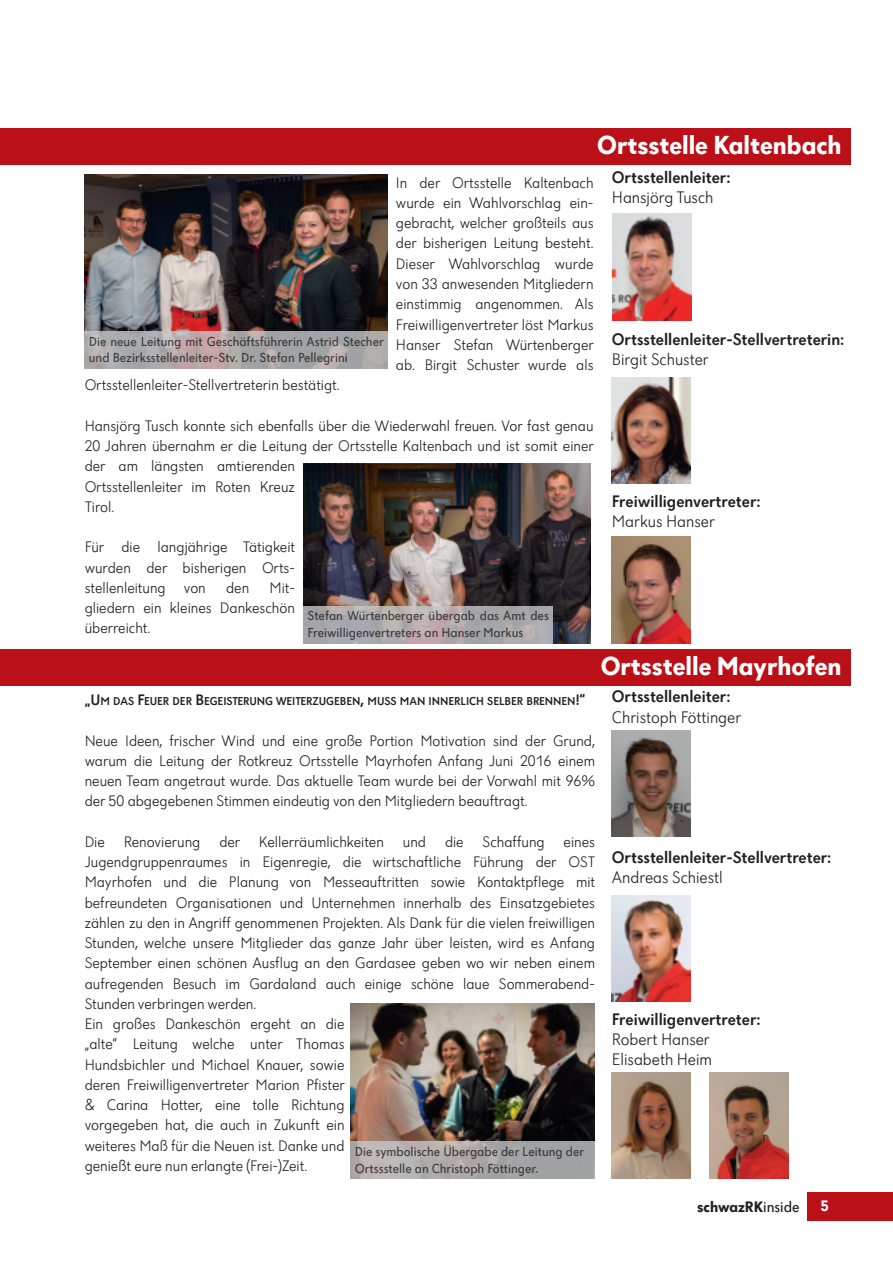
<style>
.page{position:relative;width:893px;height:1263px;background:#fff}
.page>*{position:absolute;margin:0;border:0;box-sizing:border-box;transform-origin:0 0}
.t1{font:700 27px "Dunant";color:#fff}
.t2{font:500 17.25px "Dunant";color:#231f20}
.t3{font:300 17.25px/20.2px "Dunant";color:#231f20}
.t4{font:300 15.75px/20.2px "Dunant";color:#231f20;text-align:justify}
.t5{font:700 15.75px "Dunant";color:#231f20}
.t6{font:700 15.75px "Dunant";color:#fff}
.t7{font:13.5px/16.5px "Dunant";color:rgb(35 31 32/.8)}
.t8{font:500 11.85px "Dunant";letter-spacing:-.01em;color:#231f20}
.s1{font-size:15.75px}
.s2{font-weight:400}
</style>
<div class="page">
<div style="left:807px;top:1192px;width:86px;height:28px;background:#bb1018"></div>
<div style="left:0;top:649px;width:850px;height:37px;background:#bb1018"></div>
<img style="left:612px;top:730px;width:79px;height:107px">
<img style="left:612px;top:896px;width:79px;height:106px">
<img style="left:613px;top:214px;width:78px;height:106px">
<img style="left:612px;top:377px;width:79px;height:107px">
<img style="left:612px;top:537px;width:79px;height:106px">
<img style="left:612px;top:1072px;width:79px;height:107px">
<img style="left:710px;top:1072px;width:78px;height:107px">
<div style="left:0;top:128px;width:850px;height:37px;background:#bb1018"></div>
<img style="left:85px;top:174px;width:303px;height:158px">
<img style="left:303px;top:463px;width:287px;height:181px">
<div style="left:303px;top:606px;width:250px;height:38px;background:#c7c8ca;opacity:.8"></div>
<div style="left:85px;top:332px;width:303px;height:37px;background:#c7c8ca;opacity:.8"></div>
<img style="left:351px;top:1003px;width:244px;height:138px">
<div style="left:351px;top:1141px;width:244px;height:38px;background:#c7c8ca;opacity:.8"></div>
<p class="t7" style="left:89px;top:334px;width:296px">Die neue Leitung mit Geschäftsführerin Astrid Stecher und Bezirksstellenleiter-Stv. Dr. Stefan Pellegrini</p>
<h1 class="t1" style="left:597px;top:134px;width:246px">Ortsstelle Kaltenbach</h1>
<p class="t4" style="left:396px;top:174px;width:199px">In der Ortsstelle Kaltenbach wurde ein Wahlvorschlag ein&shy;gebracht, welcher großteils aus der bisherigen Leitung besteht.<br>Dieser Wahlvorschlag wurde von 33 anwesenden Mitgliedern einstimmig angenommen. Als Freiwilligenvertreter löst Markus Hanser Stefan Würtenberger ab. Birgit Schuster wurde als</p>
<p class="t2" style="left:612px;top:170px;width:120px">Ortsstellenleiter:</p>
<p class="t3" style="left:612px;top:189px;width:103px">Hansjörg Tusch</p>
<p class="t2" style="left:612px;top:332px;width:234px">Ortsstellenleiter-Stellvertreterin:</p>
<p class="t3" style="left:612px;top:351px;width:98px">Birgit Schuster</p>
<p class="t4" style="left:85px;top:376px;width:256px">Ortsstellenleiter-Stellvertreterin bestätigt.</p>
<p class="t4" style="left:85px;top:417px;width:511px;text-align:left">Hansjörg Tusch konnte sich ebenfalls über die Wiederwahl freuen. Vor fast genau 20 Jahren übernahm er die Leitung der Ortsstelle Kaltenbach und ist somit einer der am längsten amtierenden<br>Ortsstellenleiter im Roten Kreuz<br>Tirol.</p>
<p class="t4" style="left:85px;top:538px;width:212px">Für die langjährige Tätigkeit wurden der bisherigen Orts&shy;stellenleitung von</p>
<p class="t4" style="left:226px;top:579px;width:25px">den</p>
<p class="t4" style="left:85px;top:579px;width:212px;text-indent:185px">Mit&shy;gliedern ein kleines Dankeschön überreicht.</p>
<p class="t7" style="left:308px;top:608px;width:243px">Stefan Würtenberger übergab das Amt des<br>Freiwilligenvertreters an Hanser Markus</p>
<p class="t2" style="left:612px;top:494px;width:150px">Freiwilligenvertreter:</p>
<p class="t3" style="left:612px;top:513px;width:104px">Markus Hanser</p>
<h1 class="t1" style="left:601px;top:655px;width:242px">Ortsstelle Mayrhofen</h1>
<p class="t2" style="left:612px;top:689px;width:120px">Ortsstellenleiter:</p>
<p class="t3" style="left:612px;top:708px;width:131px">Christoph Föttinger</p>
<p class="t8" style="left:85px;top:696px;width:502px"><span class="s1">„U</span>M DAS <span class="s1">F</span>EUER DER <span class="s1">B</span>EGEISTERUNG WEITERZUGEBEN<span class="s1">,</span> MUSS MAN INNERLICH SELBER BRENNEN<span class="s1">!“</span></p>
<p class="t4" style="left:85px;top:731px;width:512px">Neue Ideen, frischer Wind und eine große Portion Motivation sind der Grund, warum die Leitung der Rotkreuz Ortsstelle Mayrhofen Anfang Juni 2016 einem neuen Team angetraut wurde. Das aktuelle Team wurde bei der Vorwahl mit 96% der 50 abgegebenen Stimmen eindeutig von den Mitgliedern beauftragt.</p>
<p class="t4" style="left:85px;top:833px;width:512px;text-align:left">Die Renovierung der Kellerräumlichkeiten und die Schaffung eines Jugendgruppenraumes in Eigenregie, die wirtschaftliche Führung der OST Mayrhofen und die Planung von Messeauftritten sowie Kontaktpflege mit befreundeten Organisationen und Unternehmen innerhalb des Einsatzgebietes zählen zu den in Angriff genommenen Projekten. Als Dank für die vielen freiwilligen Stunden, welche unsere Mitglieder das ganze Jahr über leisten, wird es Anfang September einen schönen Ausflug an den Gardasee geben wo wir neben einem aufregenden Besuch im Gardaland auch einige schöne laue Sommerabend-Stunden verbringen werden.<br>Ein großes Dankeschön ergeht an die<br>„alte“ Leitung welche unter Thomas<br>Hundsbichler und Michael Knauer, sowie<br>deren Freiwilligenvertreter Marion Pfister<br>&amp; Carina Hotter, eine tolle Richtung<br>vorgegeben hat, die auch in Zukunft ein<br>weiteres Maß für die Neuen ist. Danke und<br>genießt eure nun erlangte (Frei-)Zeit.</p>
<p class="t2" style="left:612px;top:850px;width:221px">Ortsstellenleiter-Stellvertreter:</p>
<p class="t3" style="left:612px;top:869px;width:112px">Andreas Schiestl</p>
<p class="t2" style="left:612px;top:1012px;width:150px">Freiwilligenvertreter:</p>
<p class="t3" style="left:612px;top:1031px;width:102px">Robert Hanser<br>Elisabeth Heim</p>
<p class="t7" style="left:355px;top:1145px;width:231px">Die symbolische Übergabe der Leitung der<br>Ortssstelle an Christoph Föttinger.</p>
<p class="t5" style="left:697px;top:1200px;width:104px">schwazRK<span class="s2">inside</span></p>
<p class="t6" style="left:820px;top:1200px;width:10px">5</p>
</div>
